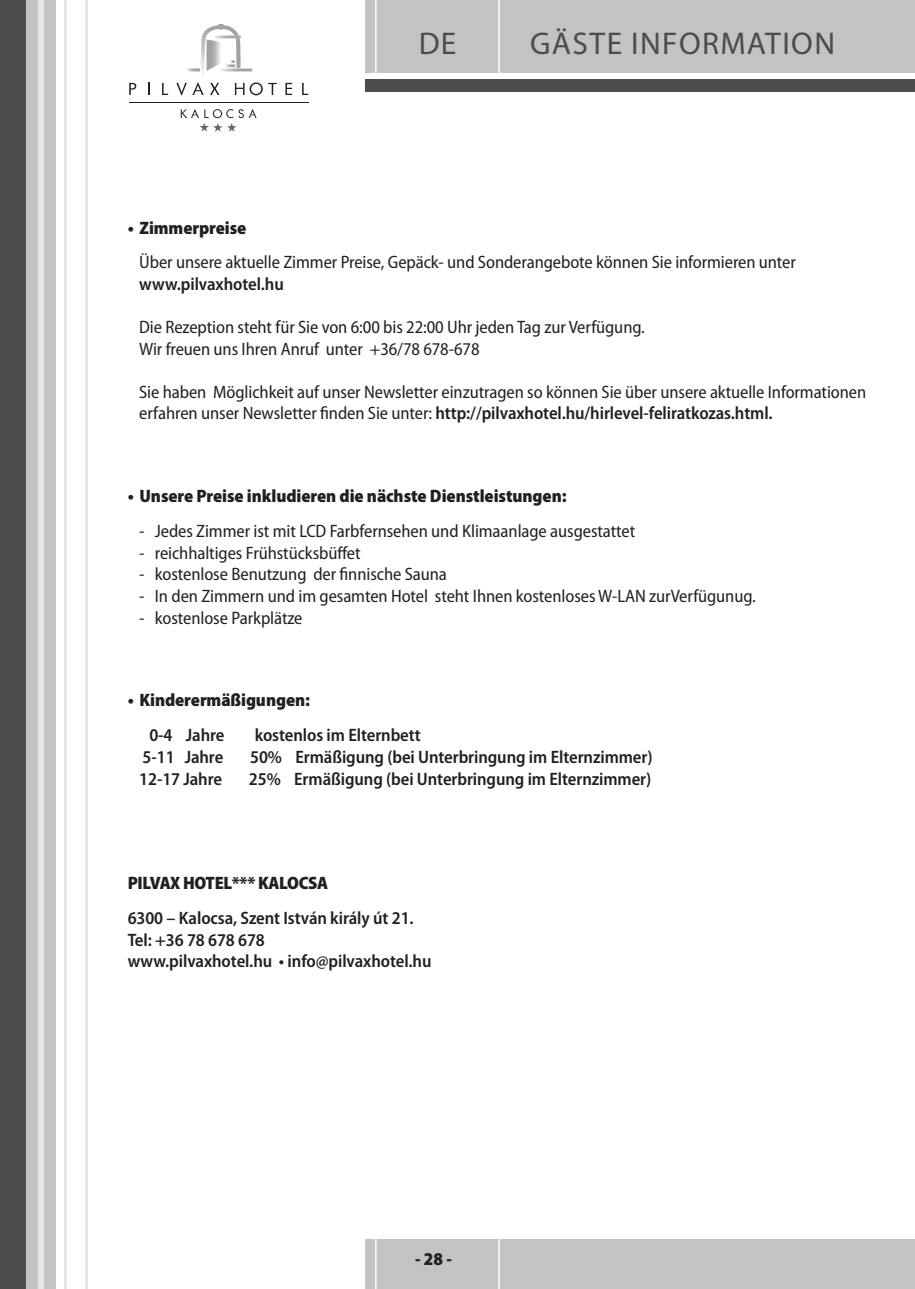
<style>
.page{position:relative;width:915px;height:1289px;background:#fff}
.page>*{position:absolute;margin:0;border:0;box-sizing:border-box;transform-origin:0 0}
.t1{font:31.5px "Myriad Pro";letter-spacing:.045em;color:#4b4c4d}
.t2{font:semi-condensed 18px/21.6px "Myriad Pro";letter-spacing:-.005em;color:#231f20}
.t3{font:600 semi-condensed 18px/21.6px "Myriad Pro";letter-spacing:-.005em;color:#231f20}
.t4{font:900 semi-condensed 18px "Myriad Pro";letter-spacing:-.005em;color:#231f20}
.s1{font-weight:600}
</style>
<div class="page">
<img style="left:201px;top:25px;width:39px;height:48px">
<img style="left:187px;top:68px;width:13px;height:3px">
<img style="left:212px;top:36px;width:29px;height:2px">
<img style="left:217px;top:68px;width:35px;height:4px">
<svg style="left:225px;top:60px;width:10px;height:7px"></svg>
<img style="left:206px;top:39px;width:15px;height:32px">
<svg style="left:218px;top:24px;width:5px;height:6px"></svg>
<svg style="left:129px;top:83px;width:7px;height:12px"></svg>
<svg style="left:148px;top:83px;width:1px;height:12px"></svg>
<svg style="left:162px;top:83px;width:6px;height:12px"></svg>
<svg style="left:176px;top:82px;width:28px;height:13px"></svg>
<svg style="left:210px;top:83px;width:9px;height:12px"></svg>
<svg style="left:235px;top:82px;width:41px;height:13px"></svg>
<svg style="left:285px;top:83px;width:7px;height:12px"></svg>
<svg style="left:302px;top:83px;width:6px;height:12px"></svg>
<svg style="left:181px;top:109px;width:75px;height:22px"></svg>
<hr style="left:129px;top:102px;width:179px;height:1px;background:#231f20">
<div style="left:365px;top:0;width:549px;height:91px;background:#c2c3c5"></div>
<div style="left:365px;top:73px;width:549px;height:6px;background:#fff"></div>
<div style="left:365px;top:1238px;width:549px;height:50px;background:#c2c3c5"></div>
<hr style="left:498px;top:1238px;width:1px;height:50px;background:#fff">
<hr style="left:375px;top:1238px;width:1px;height:50px;background:#fff">
<div style="left:365px;top:79px;width:549px;height:12px;background:#4b4c4d"></div>
<hr style="left:498px;top:0;width:1px;height:73px;background:#fff">
<hr style="left:375px;top:0;width:1px;height:73px;background:#fff">
<div style="left:12px;top:0;width:44px;height:1288px;background:#c2c3c5"></div>
<div style="left:0;top:0;width:26px;height:1288px;background:#4b4c4d"></div>
<hr style="left:64px;top:0;width:3px;height:1288px;background:#e4e5e7">
<div style="left:38px;top:0;width:5px;height:1288px;background:#e4e5e7"></div>
<hr style="left:85px;top:0;width:3px;height:1288px;background:#e4e5e7">
<h1 class="t1" style="left:419px;top:24px;width:39px">DE</h1>
<h1 class="t1" style="left:530px;top:24px;width:306px">GÄSTE INFORMATION</h1>
<p class="t4" style="left:128px;top:216px;width:120px">• Zimmerpreise</p>
<p class="t2" style="left:139px;top:251px;width:658px">Über unsere aktuelle Zimmer Preise, Gepäck- und Sonderangebote können Sie informieren unter</p>
<p class="t3" style="left:139px;top:272px;width:146px">www.pilvaxhotel.hu</p>
<p class="t2" style="left:139px;top:316px;width:507px">Die Rezeption steht für Sie von 6:00 bis 22:00 Uhr jeden Tag zur Verfügung.<br>Wir freuen uns Ihren Anruf unter +36/78 678-678</p>
<p class="t2" style="left:139px;top:380px;width:728px">Sie haben Möglichkeit auf unser Newsletter einzutragen so können Sie über unsere aktuelle Informationen erfahren unser Newsletter finden Sie unter: <span class="s1">http://pilvaxhotel.hu/hirlevel-feliratkozas.html.</span></p>
<p class="t4" style="left:128px;top:484px;width:440px">• Unsere Preise inkludieren die nächste Dienstleistungen:</p>
<p class="t2" style="left:139px;top:520px;width:497px">- Jedes Zimmer ist mit LCD Farbfernsehen und Klimaanlage ausgestattet</p>
<p class="t2" style="left:139px;top:541px;width:223px">- reichhaltiges Frühstücksbüffet</p>
<p class="t2" style="left:139px;top:563px;width:309px">- kostenlose Benutzung der finnische Sauna</p>
<p class="t2" style="left:139px;top:585px;width:618px">- In den Zimmern und im gesamten Hotel steht Ihnen kostenloses W-LAN zurVerfügunug.</p>
<p class="t2" style="left:139px;top:606px;width:165px">- kostenlose Parkplätze</p>
<p class="t4" style="left:128px;top:688px;width:184px">• Kinderermäßigungen:</p>
<p class="t3" style="left:149px;top:724px;width:77px">0-4 Jahre</p>
<p class="t3" style="left:255px;top:724px;width:167px">kostenlos im Elternbett</p>
<p class="t3" style="left:142px;top:745px;width:82px">5-11 Jahre</p>
<p class="t3" style="left:250px;top:745px;width:404px">50% Ermäßigung (bei Unterbringung im Elternzimmer)</p>
<p class="t3" style="left:139px;top:767px;width:84px">12-17 Jahre</p>
<p class="t3" style="left:249px;top:767px;width:404px">25% Ermäßigung (bei Unterbringung im Elternzimmer)</p>
<p class="t4" style="left:128px;top:870px;width:202px">PILVAX HOTEL*** KALOCSA</p>
<p class="t3" style="left:128px;top:906px;width:305px">6300 – Kalocsa, Szent István király út 21.<br>Tel: +36 78 678 678<br>www.pilvaxhotel.hu • info@pilvaxhotel.hu</p>
<p class="t4" style="left:415px;top:1247px;width:38px">- 28 -</p>
</div>
